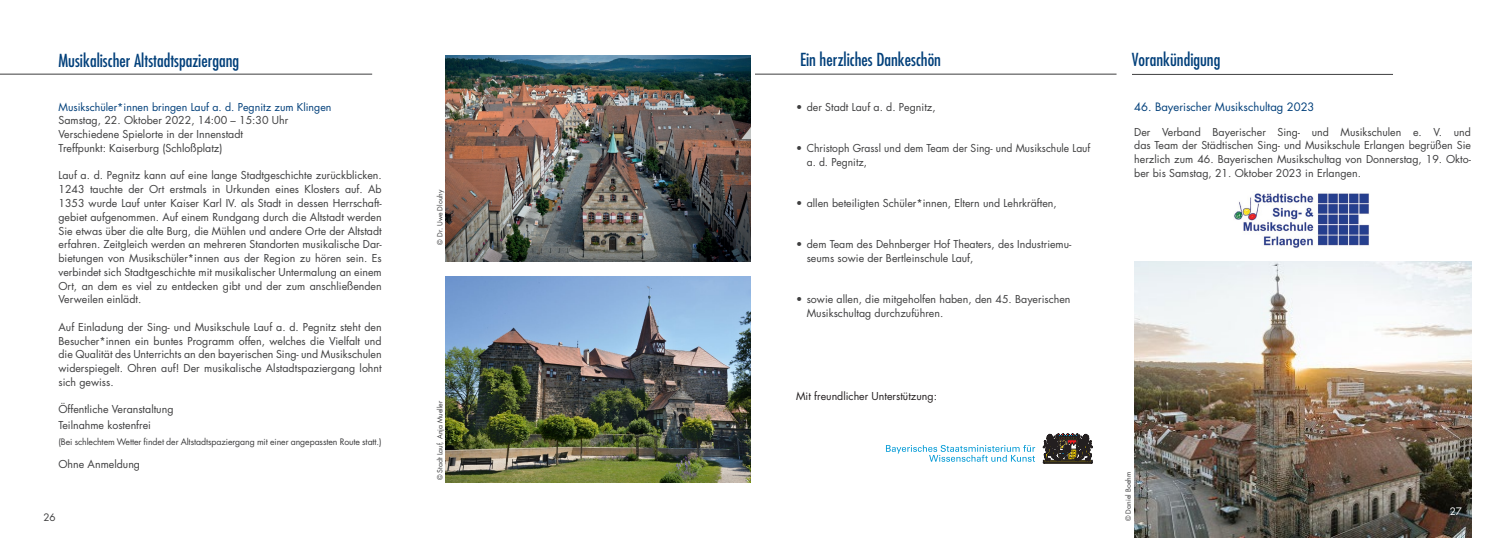
<style>
.page{position:relative;width:1510px;height:546px;background:#fff}
.page>*{position:absolute;margin:0;border:0;box-sizing:border-box;transform-origin:0 0}
.t1{font:condensed 17.5px "Futura";color:#003f7a}
.t2{font:11.25px "Futura";color:#003f7a}
.t3{font:10.62px/13.8px "Futura";color:#3e3e3f}
.t4{font:10.62px "Futura";color:#231f20}
.t5{font:10px "Futura";color:#fff}
.t6{font:10px "Futura";color:#3e3e3f}
.t7{font:8.75px "Futura";letter-spacing:-.01em;color:#3e3e3f}
.t8{font:6.88px "Futura";color:#3e3e3f}
.s1{color:#003f7a}
.s2{font-size:10.25px}
</style>
<div class="page">
<img style="left:445px;top:276px;width:305px;height:206px">
<hr style="left:0;top:74px;width:372px;height:1px;background:#3e3e3f">
<hr style="left:1132px;top:74px;width:261px;height:1px;background:#3e3e3f">
<hr style="left:755px;top:74px;width:361px;height:1px;background:#3e3e3f">
<img style="left:446px;top:56px;width:304px;height:205px">
<img style="left:1134px;top:261px;width:336px;height:276px">
<svg style="left:886px;top:445px;width:149px;height:17px"></svg>
<svg style="left:1042px;top:433px;width:50px;height:30px"></svg>
<img style="left:1234px;top:193px;width:135px;height:55px">
<h1 class="t1" style="left:58px;top:50px;width:182px">Musikalischer Altstadtspaziergang</h1>
<h1 class="t1" style="left:1132px;top:49px;width:90px">Vorankündigung</h1>
<p class="t3" style="left:58px;top:100px;width:274px"><span class="s1">Musikschüler*innen bringen Lauf a. d. Pegnitz zum Klingen </span>Samstag, 22. Oktober 2022, 14:00 <span class="s2">–</span> 15:30 Uhr Verschiedene Spielorte in der Innenstadt<br>Treffpunkt: Kaiserburg (Schloßplatz)</p>
<p class="t3" style="left:58px;top:169px;width:325px;text-align:justify">Lauf a. d. Pegnitz kann auf eine lange Stadtgeschichte zurückblicken.<br>1243 tauchte der Ort erstmals in Urkunden eines Klosters auf. Ab 1353 wurde Lauf unter Kaiser Karl IV. als Stadt in dessen Herrschaft&shy;gebiet aufgenommen. Auf einem Rundgang durch die Altstadt werden Sie etwas über die alte Burg, die Mühlen und andere Orte der Altstadt erfahren. Zeitgleich werden an mehreren Standorten musikalische Dar&shy;bietungen von Musikschüler*innen aus der Region zu hören sein. Es verbindet sich Stadtgeschichte mit musikalischer Untermalung an einem Ort, an dem es viel zu entdecken gibt und der zum anschließenden Verweilen einlädt.</p>
<p class="t3" style="left:58px;top:320px;width:325px;text-align:justify">Auf Einladung der Sing- und Musikschule Lauf a. d. Pegnitz steht den Besucher*innen ein buntes Programm offen, welches die Vielfalt und die Qualität des Unterrichts an den bayerischen Sing- und Musikschulen widerspiegelt. Ohren auf! Der musikalische Alstadtspaziergang lohnt sich gewiss.</p>
<p class="t3" style="left:58px;top:401px;width:116px;line-height:16px">Öffentliche Veranstaltung<br>Teilnahme kostenfrei</p>
<p class="t7" style="left:58px;top:436px;width:325px">(Bei schlechtem Wetter findet der Altstadtspaziergang mit einer angepassten Route statt.)</p>
<p class="t3" style="left:58px;top:457px;width:83px">Ohne Anmeldung</p>
<h1 class="t1" style="left:800px;top:49px;width:142px">Ein herzliches Dankeschön</h1>
<p class="t2" style="left:1134px;top:99px;width:182px">46. Bayerischer Musikschultag 2023</p>
<p class="t3" style="left:1134px;top:125px;width:338px;text-align:justify">Der Verband Bayerischer Sing- und Musikschulen e. V. und das Team der Städtischen Sing- und Musikschule Erlangen begrüßen Sie herzlich zum 46. Bayerischen Musikschultag von Donnerstag, 19. Okto&shy;ber bis Samstag, 21. Oktober 2023 in Erlangen.</p>
<p class="t3" style="left:796px;top:100px;width:141px">• der Stadt Lauf a. d. Pegnitz,</p>
<p class="t3" style="left:806px;top:141px;width:285px;text-indent:-11px">• Christoph Grassl und dem Team der Sing- und Musikschule Lauf a. d. Pegnitz,</p>
<p class="t3" style="left:796px;top:196px;width:262px">• allen beteiligten Schüler*innen, Eltern und Lehrkräften,</p>
<p class="t3" style="left:806px;top:237px;width:266px;text-indent:-11px">• dem Team des Dehnberger Hof Theaters, des Industriemu&shy;seums sowie der Bertleinschule Lauf,</p>
<p class="t3" style="left:806px;top:292px;width:265px;text-indent:-11px">• sowie allen, die mitgeholfen haben, den 45. Bayerischen<br>Musikschultag durchzuführen.</p>
<p class="t8" style="left:435px;top:244px;width:56px;rotate:-90deg">© Dr. Uwe Dlouhy</p>
<p class="t4" style="left:796px;top:389px;width:142px">Mit freundlicher Unterstützung:</p>
<p class="t8" style="left:435px;top:480px;width:81px;rotate:-90deg">© Stadt Lauf, Anja Mueller</p>
<p class="t8" style="left:1123px;top:521px;width:51px;rotate:-90deg">© Daniel Boehm</p>
<p class="t5" style="left:1449px;top:504px;width:14px">27</p>
<p class="t6" style="left:43px;top:511px;width:14px">26</p>
</div>
